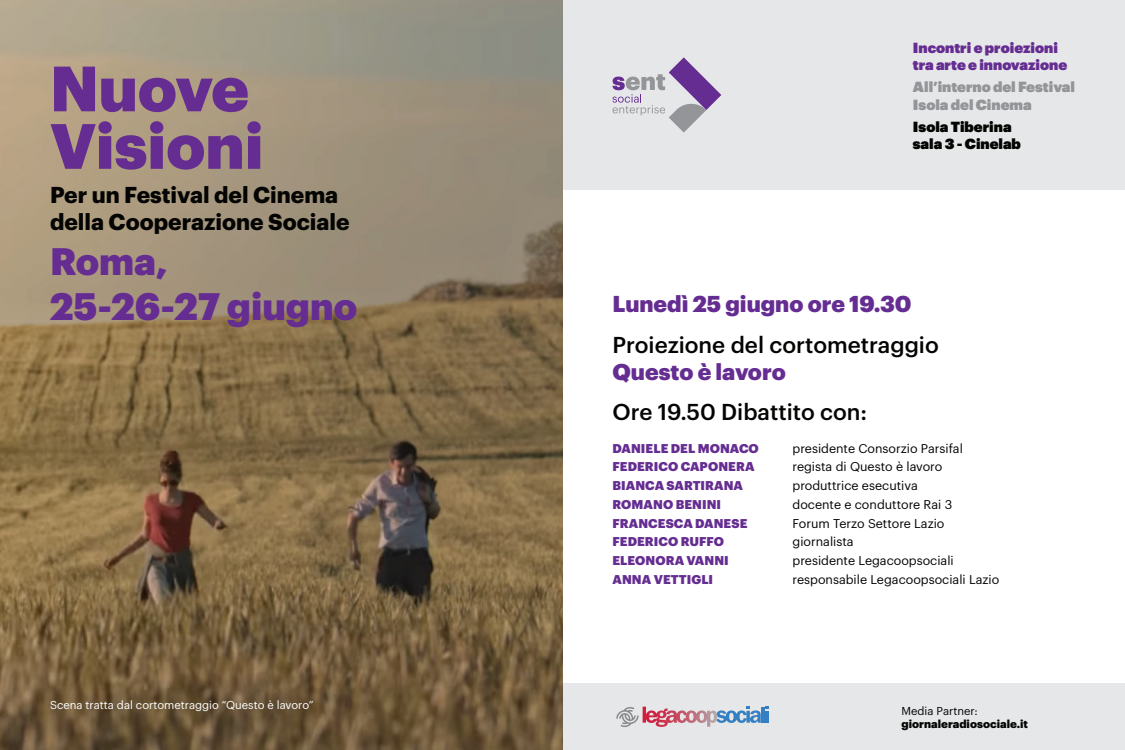
<style>
.page{position:relative;width:1125px;height:750px;background:#fff}
.page>*{position:absolute;margin:0;border:0;box-sizing:border-box;transform-origin:0 0}
.t1{font:900 62.5px/57.5px "Graphik";color:#652d91}
.t2{font:900 37.5px/45px "Graphik";color:#652d91}
.t3{font:500 22.5px "Graphik";color:#040503}
.t4{font:700 22.5px/27px "Graphik";color:#040503}
.t5{font:900 22.5px "Graphik";color:#652d91}
.t6{font:14.38px/17.2px "Graphik Super";color:#652d91}
.t7{font:14.38px/17.2px "Graphik Super";color:#939598}
.t8{font:14.38px/17.2px "Graphik Super";color:#040503}
.t9{font:12.5px "Graphik";color:#040503}
.t10{font:900 12.5px "Graphik";letter-spacing:.005em;color:#652d91}
.t11{font:11.25px "Graphik";color:#fff}
.t12{font:900 11.25px "Graphik";color:#040503}
.t13{font:11.25px "Graphik";color:#040503}
</style>
<div class="page">
<div style="left:562px;top:0;width:563px;height:190px;background:#e6e7e9"></div>
<svg style="left:612px;top:57px;width:109px;height:76px"></svg>
<div style="left:562px;top:684px;width:563px;height:66px;background:#e6e7e9"></div>
<svg style="left:616px;top:707px;width:153px;height:20px"></svg>
<img style="left:0;top:0;width:562px;height:750px">
<h1 class="t1" style="left:50px;top:54px;width:215px">Nuove<br>Visioni</h1>
<h3 class="t4" style="left:50px;top:180px;width:301px">Per un Festival del Cinema della Cooperazione Sociale</h3>
<h2 class="t2" style="left:50px;top:236px;width:309px">Roma,<br>25-26-27 giugno</h2>
<p class="t11" style="left:50px;top:696px;width:265px">Scena tratta dal cortometraggio “Questo è lavoro”</p>
<p class="t6" style="left:913px;top:38px;width:156px">Incontri e proiezioni tra arte e innovazione</p>
<p class="t7" style="left:913px;top:77px;width:164px">All’interno del Festival<br>Isola del Cinema</p>
<p class="t8" style="left:913px;top:117px;width:110px">Isola Tiberina sala 3 - Cinelab</p>
<h3 class="t5" style="left:612px;top:287px;width:300px">Lunedì 25 giugno ore 19.30</h3>
<h3 class="t3" style="left:612px;top:328px;width:328px">Proiezione del cortometraggio</h3>
<h3 class="t5" style="left:612px;top:354px;width:175px">Questo è lavoro</h3>
<h3 class="t3" style="left:612px;top:395px;width:256px">Ore 19.50 Dibattito con:</h3>
<p class="t10" style="left:613px;top:438px;width:148px">DANIELE DEL MONACO</p>
<p class="t9" style="left:792px;top:439px;width:172px">presidente Consorzio Parsifal</p>
<p class="t10" style="left:613px;top:457px;width:144px">FEDERICO CAPONERA</p>
<p class="t9" style="left:792px;top:457px;width:151px">regista di Questo è lavoro</p>
<p class="t10" style="left:613px;top:476px;width:132px">BIANCA SARTIRANA</p>
<p class="t9" style="left:793px;top:476px;width:127px">produttrice esecutiva</p>
<p class="t10" style="left:613px;top:495px;width:110px">ROMANO BENINI</p>
<p class="t9" style="left:792px;top:495px;width:161px">docente e conduttore Rai 3</p>
<p class="t10" style="left:613px;top:513px;width:136px">FRANCESCA DANESE</p>
<p class="t9" style="left:792px;top:514px;width:154px">Forum Terzo Settore Lazio</p>
<p class="t10" style="left:613px;top:532px;width:113px">FEDERICO RUFFO</p>
<p class="t9" style="left:793px;top:532px;width:63px">giornalista</p>
<p class="t10" style="left:613px;top:551px;width:118px">ELEONORA VANNI</p>
<p class="t9" style="left:793px;top:551px;width:163px">presidente Legacoopsociali</p>
<p class="t10" style="left:613px;top:570px;width:102px">ANNA VETTIGLI</p>
<p class="t9" style="left:792px;top:570px;width:208px">responsabile Legacoopsociali Lazio</p>
<p class="t13" style="left:902px;top:702px;width:78px">Media Partner:</p>
<p class="t12" style="left:902px;top:715px;width:128px">giornaleradiosociale.it</p>
</div>
